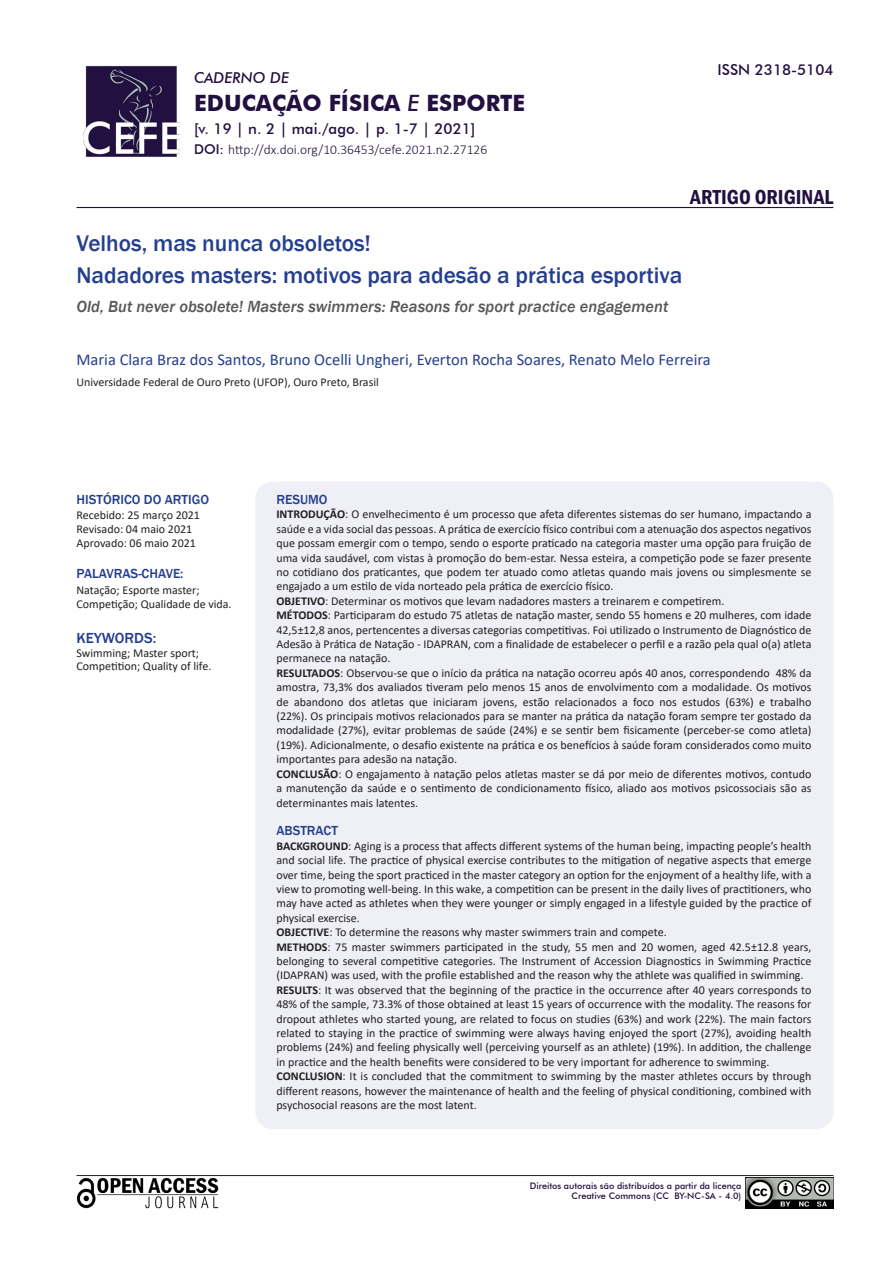
<style>
.page{position:relative;width:893px;height:1263px;background:#fff}
.page>*{position:absolute;margin:0;border:0;box-sizing:border-box;transform-origin:0 0}
.TITULO_ARTIGO{font:500 23.25px "Franklin Gothic";color:#253f8e}
.t1{font:700 22.5px "Futura BT";color:#221040}
.t2{font:600 condensed 20.85px "Franklin Gothic";color:#221040}
.AUTORES{font:16.5px "Calibri";color:#253f8e}
.TITULO_ARTIGO_INGLÊS{font:italic 500 16.5px "Franklin Gothic";color:#57585a}
.t3{font:500 15px "Futura BT";color:#221040}
.t4{font:500 15px "Franklin Gothic";color:#253f8e}
.t5{font:italic 500 15px "Futura BT";color:#221040}
.t6{font:300 13.5px "Calibri";color:#221040}
.RESUMO_ABSTRACT{font:500 13.5px "Franklin Gothic";color:#253f8e}
.RESUMO_ABSTRACT-2{font:12px/14.4px "Calibri";color:#231f20;text-align:justify}
.t7{font:500 9px "Futura BT";color:#221040}
.s1{font-weight:500;font-style:italic}
.s2{font-family:"Futura BT";font-weight:500}
.s3{font-weight:700}
</style>
<div class="page">
<div style="left:255px;top:482px;width:578px;height:647px;background:#eff0f7;border-radius:18px"></div>
<hr style="left:77px;top:207px;width:756px;height:1px;background:#221040">
<img style="left:83px;top:65px;width:96px;height:92px">
<img style="left:77px;top:1177px;width:142px;height:31px">
<img style="left:746px;top:1177px;width:87px;height:32px">
<hr style="left:77px;top:1175px;width:756px;height:1px;background:#231f20">
<p class="t5" style="left:194px;top:68px;width:97px">CADERNO DE</p>
<p class="t1" style="left:194px;top:90px;width:333px">EDUCAÇÃO FÍSICA <span class="s1">E</span> ESPORTE</p>
<p class="t3" style="left:194px;top:119px;width:283px">[v. 19 | n. 2 | mai./ago. | p. 1-7 | 2021]</p>
<p class="t6" style="left:194px;top:142px;width:295px"><span class="s2">DOI:</span> http://dx.doi.org/10.36453/cefe.2021.n2.27126</p>
<p class="t3" style="left:718px;top:61px;width:117px">ISSN 2318-5104</p>
<p class="t2" style="left:690px;top:183px;width:145px">ARTIGO ORIGINAL</p>
<p class="TITULO_ARTIGO" style="left:77px;top:228px;width:296px">Velhos, mas nunca obsoletos!</p>
<p class="TITULO_ARTIGO" style="left:77px;top:261px;width:607px">Nadadores masters: motivos para adesão a prática esportiva</p>
<p class="TITULO_ARTIGO_INGLÊS" style="left:77px;top:296px;width:593px">Old, But never obsolete! Masters swimmers: Reasons for sport practice engagement</p>
<p class="AUTORES" style="left:77px;top:348px;width:636px">Maria Clara Braz dos Santos, Bruno Ocelli Ungheri, Everton Rocha Soares, Renato Melo Ferreira</p>
<p class="RESUMO_ABSTRACT-2" style="left:77px;top:374px;width:304px">Universidade Federal de Ouro Preto (UFOP), Ouro Preto, Brasil</p>
<p class="RESUMO_ABSTRACT" style="left:77px;top:491px;width:134px">HISTÓRICO DO ARTIGO</p>
<p class="RESUMO_ABSTRACT-2" style="left:77px;top:507px;width:125px">Recebido: 25 março 2021</p>
<p class="RESUMO_ABSTRACT-2" style="left:77px;top:521px;width:117px">Revisado: 04 maio 2021</p>
<p class="RESUMO_ABSTRACT-2" style="left:77px;top:536px;width:121px">Aprovado: 06 maio 2021</p>
<p class="RESUMO_ABSTRACT" style="left:77px;top:565px;width:108px">PALAVRAS-CHAVE:</p>
<p class="RESUMO_ABSTRACT-2" style="left:77px;top:583px;width:157px;line-height:13.5px">Natação; Esporte master;<br>Competição; Qualidade de vida.</p>
<p class="t4" style="left:77px;top:629px;width:81px">KEYWORDS:</p>
<p class="RESUMO_ABSTRACT-2" style="left:77px;top:646px;width:136px;line-height:13.5px">Swimming; Master sport;<br>Competition; Quality of life.</p>
<p class="RESUMO_ABSTRACT" style="left:276px;top:491px;width:53px">RESUMO</p>
<p class="RESUMO_ABSTRACT-2" style="left:276px;top:507px;width:536px"><span class="s3">INTRODUÇÃO</span>: O envelhecimento é um processo que afeta diferentes sistemas do ser humano, impactando a saúde e a vida social das pessoas. A prática de exercício físico contribui com a atenuação dos aspectos negativos que possam emergir com o tempo, sendo o esporte praticado na categoria master uma opção para fruição de uma vida saudável, com vistas à promoção do bem-estar. Nessa esteira, a competição pode se fazer presente no cotidiano dos praticantes, que podem ter atuado como atletas quando mais jovens ou simplesmente se engajado a um estilo de vida norteado pela prática de exercício físico.</p>
<p class="RESUMO_ABSTRACT-2" style="left:276px;top:593px;width:449px"><span class="s3">OBJETIVO</span>: Determinar os motivos que levam nadadores masters a treinarem e competirem.</p>
<p class="RESUMO_ABSTRACT-2" style="left:276px;top:608px;width:536px"><span class="s3">MÉTODOS</span>: Participaram do estudo 75 atletas de natação master, sendo 55 homens e 20 mulheres, com idade 42,5±12,8 anos, pertencentes a diversas categorias competitivas. Foi utilizado o Instrumento de Diagnóstico de Adesão à Prática de Natação - IDAPRAN, com a finalidade de estabelecer o perfil e a razão pela qual o(a) atleta permanece na natação.</p>
<p class="RESUMO_ABSTRACT-2" style="left:276px;top:665px;width:536px"><span class="s3">RESULTADOS</span>: Observou-se que o início da prática na natação ocorreu após 40 anos, correspondendo 48% da amostra, 73,3% dos avaliados tiveram pelo menos 15 anos de envolvimento com a modalidade. Os motivos de abandono dos atletas que iniciaram jovens, estão relacionados a foco nos estudos (63%) e trabalho (22%). Os principais motivos relacionados para se manter na prática da natação foram sempre ter gostado da modalidade (27%), evitar problemas de saúde (24%) e se sentir bem fisicamente (perceber-se como atleta) (19%). Adicionalmente, o desafio existente na prática e os benefícios à saúde foram considerados como muito importantes para adesão na natação.</p>
<p class="RESUMO_ABSTRACT-2" style="left:276px;top:766px;width:536px"><span class="s3">CONCLUSÃO</span>: O engajamento à natação pelos atletas master se dá por meio de diferentes motivos, contudo a manutenção da saúde e o sentimento de condicionamento físico, aliado aos motivos psicossociais são as determinantes mais latentes.</p>
<p class="RESUMO_ABSTRACT" style="left:276px;top:823px;width:63px">ABSTRACT</p>
<p class="RESUMO_ABSTRACT-2" style="left:276px;top:838px;width:536px"><span class="s3">BACKGROUND</span>: Aging is a process that affects different systems of the human being, impacting people’s health and social life. The practice of physical exercise contributes to the mitigation of negative aspects that emerge over time, being the sport practiced in the master category an option for the enjoyment of a healthy life, with a view to promoting well-being. In this wake, a competition can be present in the daily lives of practitioners, who may have acted as athletes when they were younger or simply engaged in a lifestyle guided by the practice of physical exercise.</p>
<p class="RESUMO_ABSTRACT-2" style="left:276px;top:925px;width:392px"><span class="s3">OBJECTIVE</span>: To determine the reasons why master swimmers train and compete.</p>
<p class="RESUMO_ABSTRACT-2" style="left:276px;top:939px;width:536px"><span class="s3">METHODS</span>: 75 master swimmers participated in the study, 55 men and 20 women, aged 42.5±12.8 years, belonging to several competitive categories. The Instrument of Accession Diagnostics in Swimming Practice (IDAPRAN) was used, with the profile established and the reason why the athlete was qualified in swimming.</p>
<p class="RESUMO_ABSTRACT-2" style="left:276px;top:982px;width:536px"><span class="s3">RESULTS</span>: It was observed that the beginning of the practice in the occurrence after 40 years corresponds to 48% of the sample, 73.3% of those obtained at least 15 years of occurrence with the modality. The reasons for dropout athletes who started young, are related to focus on studies (63%) and work (22%). The main factors related to staying in the practice of swimming were always having enjoyed the sport (27%), avoiding health problems (24%) and feeling physically well (perceiving yourself as an athlete) (19%). In addition, the challenge in practice and the health benefits were considered to be very important for adherence to swimming.</p>
<p class="RESUMO_ABSTRACT-2" style="left:276px;top:1069px;width:536px"><span class="s3">CONCLUSION</span>: It is concluded that the commitment to swimming by the master athletes occurs by through different reasons, however the maintenance of health and the feeling of physical conditioning, combined with psychosocial reasons are the most latent.</p>
<p class="t7" style="left:530px;top:1180px;width:213px">Direitos autorais são distribuídos a partir da licença</p>
<p class="t7" style="left:572px;top:1190px;width:171px">Creative Commons (CC BY-NC-SA - 4.0)</p>
</div>
